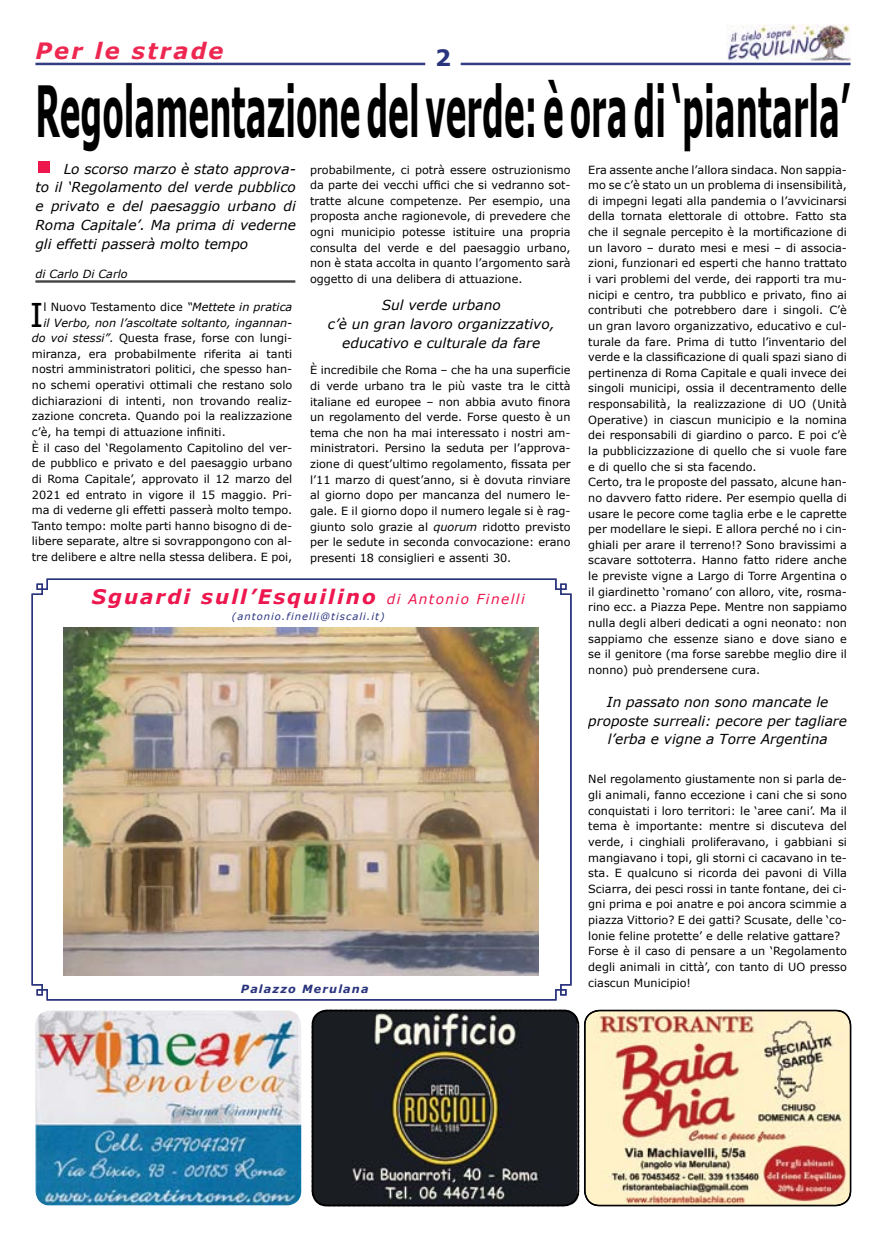
<style>
.page{position:relative;width:886px;height:1241px;background:#fff}
.page>*{position:absolute;margin:0;border:0;box-sizing:border-box;transform-origin:0 0}
.t1{font:700 70.25px "Verdana";color:#000;scale:.44 1}
.t2{font:32.75px "Verdana";color:#000}
.t3{font:italic 700 22.5px "Verdana";letter-spacing:.1em;color:#ee2751}
.t4{font:700 22.5px "Verdana";color:#2a347d}
.t5{font:italic 700 20px "Verdana";letter-spacing:.1em;color:#ed174e}
.t6{font:italic 13.75px/18.8px "Verdana";color:#000;text-align:center}
.t7{font:11.25px/15.6px "Verdana";color:#000;text-align:justify}
.t8{font:italic 11.25px "Verdana";color:#000}
.t9{font:italic 700 11.25px "Verdana";letter-spacing:.1em;color:#2a347d}
.t10{font:italic 10px "Verdana";letter-spacing:.1em;color:#2a347d}
.s1{font-weight:700;font-style:normal;font-size:50px;color:#ed174e}
.s2{font-style:italic}
.s3{font-weight:400;font-size:13.75px}
</style>
<div class="page">
<img style="left:35px;top:1010px;width:266px;height:194px">
<img style="left:726px;top:25px;width:124px;height:35px">
<hr style="left:35px;top:63px;width:390px;height:2px;background:#343c82">
<img style="left:312px;top:1009px;width:539px;height:197px">
<img style="left:32px;top:579px;width:539px;height:420px">
<hr style="left:461px;top:63px;width:389px;height:2px;background:#343c82">
<hr style="left:35px;top:281px;width:260px;height:1px;background:#000">
<hr style="left:35px;top:282px;width:260px;height:1px;background:#000">
<h3 class="t3" style="left:35px;top:35px;width:190px">Per le strade</h3>
<h3 class="t4" style="left:435px;top:41px;width:17px">2</h3>
<h1 class="t1" style="left:35px;top:62px;width:1854px">Regolamentazione del verde: è ora di ‘piantarla’</h1>
<p class="t6" style="left:35px;top:159px;width:262px;text-align:justify"><span class="s1">▪</span> Lo scorso marzo è stato approva&shy;to il ‘Regolamento del verde pubblico e privato e del paesaggio urbano di Roma Capitale’. Ma prima di vederne gli effetti passerà molto tempo</p>
<p class="t8" style="left:35px;top:265px;width:94px">di Carlo Di Carlo</p>
<p class="t6" style="left:328px;top:295px;width:228px">Sul verde urbano<br>c’è un gran lavoro organizzativo, educativo e culturale da fare</p>
<p class="t7" style="left:310px;top:161px;width:262px">probabilmente, ci potrà essere ostruzionismo da parte dei vecchi uffici che si vedranno sot&shy;tratte alcune competenze. Per esempio, una proposta anche ragionevole, di prevedere che ogni municipio potesse istituire una propria consulta del verde e del paesaggio urbano, non è stata accolta in quanto l’argomento sarà oggetto di una delibera di attuazione.</p>
<p class="t7" style="left:588px;top:161px;width:260px;text-align:left">Era assente anche l’allora sindaca. Non sappia&shy;mo se c’è stato un un problema di insensibilità, di impegni legati alla pandemia o l’avvicinarsi della tornata elettorale di ottobre. Fatto sta che il segnale percepito è la mortificazione di un lavoro – durato mesi e mesi – di associa&shy;zioni, funzionari ed esperti che hanno trattato i vari problemi del verde, dei rapporti tra mu&shy;nicipi e centro, tra pubblico e privato, fino ai contributi che potrebbero dare i singoli. C’è un gran lavoro organizzativo, educativo e cul&shy;turale da fare. Prima di tutto l’inventario del verde e la classificazione di quali spazi siano di pertinenza di Roma Capitale e quali invece dei singoli municipi, ossia il decentramento delle responsabilità, la realizzazione di UO (Unità Operative) in ciascun municipio e la nomina dei responsabili di giardino o parco. E poi c’è la pubblicizzazione di quello che si vuole fare e di quello che si sta facendo.<br>Certo, tra le proposte del passato, alcune han&shy;no davvero fatto ridere. Per esempio quella di usare le pecore come taglia erbe e le caprette per modellare le siepi. E allora perché no i cin&shy;ghiali per arare il terreno!? Sono bravissimi a scavare sottoterra. Hanno fatto ridere anche le previste vigne a Largo di Torre Argentina o il giardinetto ‘romano’ con alloro, vite, rosma&shy;rino ecc. a Piazza Pepe. Mentre non sappiamo nulla degli alberi dedicati a ogni neonato: non sappiamo che essenze siano e dove siano e se il genitore (ma forse sarebbe meglio dire il nonno) può prendersene cura.</p>
<h2 class="t2" style="left:30px;top:292px;width:15px">I</h2>
<p class="t7" style="left:43px;top:299px;width:250px">l Nuovo Testamento dice <span class="s2">“Mettete in pratica</span></p>
<p class="t8" style="left:43px;top:315px;width:250px">il Verbo, non l’ascoltate soltanto, ingannan-</p>
<p class="t7" style="left:32px;top:330px;width:262px"><span class="s2">do voi stessi”.</span> Questa frase, forse con lungi-</p>
<p class="t7" style="left:32px;top:346px;width:262px">miranza, era probabilmente riferita ai tanti</p>
<p class="t7" style="left:32px;top:361px;width:262px">nostri amministratori politici, che spesso han-</p>
<p class="t7" style="left:32px;top:377px;width:262px">no schemi operativi ottimali che restano solo</p>
<p class="t7" style="left:32px;top:392px;width:262px">dichiarazioni di intenti, non trovando realiz-</p>
<p class="t7" style="left:32px;top:408px;width:262px">zazione concreta. Quando poi la realizzazione</p>
<p class="t7" style="left:32px;top:424px;width:195px">c’è, ha tempi di attuazione infiniti.</p>
<p class="t7" style="left:32px;top:439px;width:262px">È il caso del ‘Regolamento Capitolino del ver-</p>
<p class="t7" style="left:32px;top:455px;width:262px">de pubblico e privato e del paesaggio urbano</p>
<p class="t7" style="left:32px;top:471px;width:262px">di Roma Capitale’, approvato il 12 marzo del</p>
<p class="t7" style="left:32px;top:486px;width:262px">2021 ed entrato in vigore il 15 maggio. Pri-</p>
<p class="t7" style="left:32px;top:502px;width:262px">ma di vederne gli effetti passerà molto tempo.</p>
<p class="t7" style="left:32px;top:517px;width:262px">Tanto tempo: molte parti hanno bisogno di de-</p>
<p class="t7" style="left:32px;top:533px;width:262px">libere separate, altre si sovrappongono con al-</p>
<p class="t7" style="left:32px;top:549px;width:262px">tre delibere e altre nella stessa delibera. E poi,</p>
<p class="t7" style="left:310px;top:362px;width:262px">È incredibile che Roma – che ha una superficie di verde urbano tra le più vaste tra le città italiane ed europee – non abbia avuto finora un regolamento del verde. Forse questo è un tema che non ha mai interessato i nostri am&shy;ministratori. Persino la seduta per l’approva&shy;zione di quest’ultimo regolamento, fissata per l’11 marzo di quest’anno, si è dovuta rinviare al giorno dopo per mancanza del numero le&shy;gale. E il giorno dopo il numero legale si è rag&shy;giunto solo grazie al <span class="s2">quorum</span> ridotto previsto per le sedute in seconda convocazione: erano presenti 18 consiglieri e assenti 30.</p>
<h3 class="t5" style="left:92px;top:582px;width:434px">Sguardi sull’Esquilino <span class="s3">di Antonio Finelli</span></h3>
<p class="t10" style="left:232px;top:609px;width:154px">(antonio.finelli@tiscali.it)</p>
<p class="t9" style="left:241px;top:980px;width:129px">Palazzo Merulana</p>
<p class="t6" style="left:588px;top:692px;width:260px">In passato non sono mancate le proposte surreali: pecore per tagliare l’erba e vigne a Torre Argentina</p>
<p class="t7" style="left:588px;top:771px;width:260px;text-align:left">Nel regolamento giustamente non si parla de&shy;gli animali, fanno eccezione i cani che si sono conquistati i loro territori: le ‘aree cani’. Ma il tema è importante: mentre si discuteva del verde, i cinghiali proliferavano, i gabbiani si mangiavano i topi, gli storni ci cacavano in te&shy;sta. E qualcuno si ricorda dei pavoni di Villa Sciarra, dei pesci rossi in tante fontane, dei ci&shy;gni prima e poi anatre e poi ancora scimmie a piazza Vittorio? E dei gatti? Scusate, delle ‘co&shy;lonie feline protette’ e delle relative gattare?<br>Forse è il caso di pensare a un ‘Regolamento degli animali in città’, con tanto di UO presso ciascun Municipio!</p>
</div>
